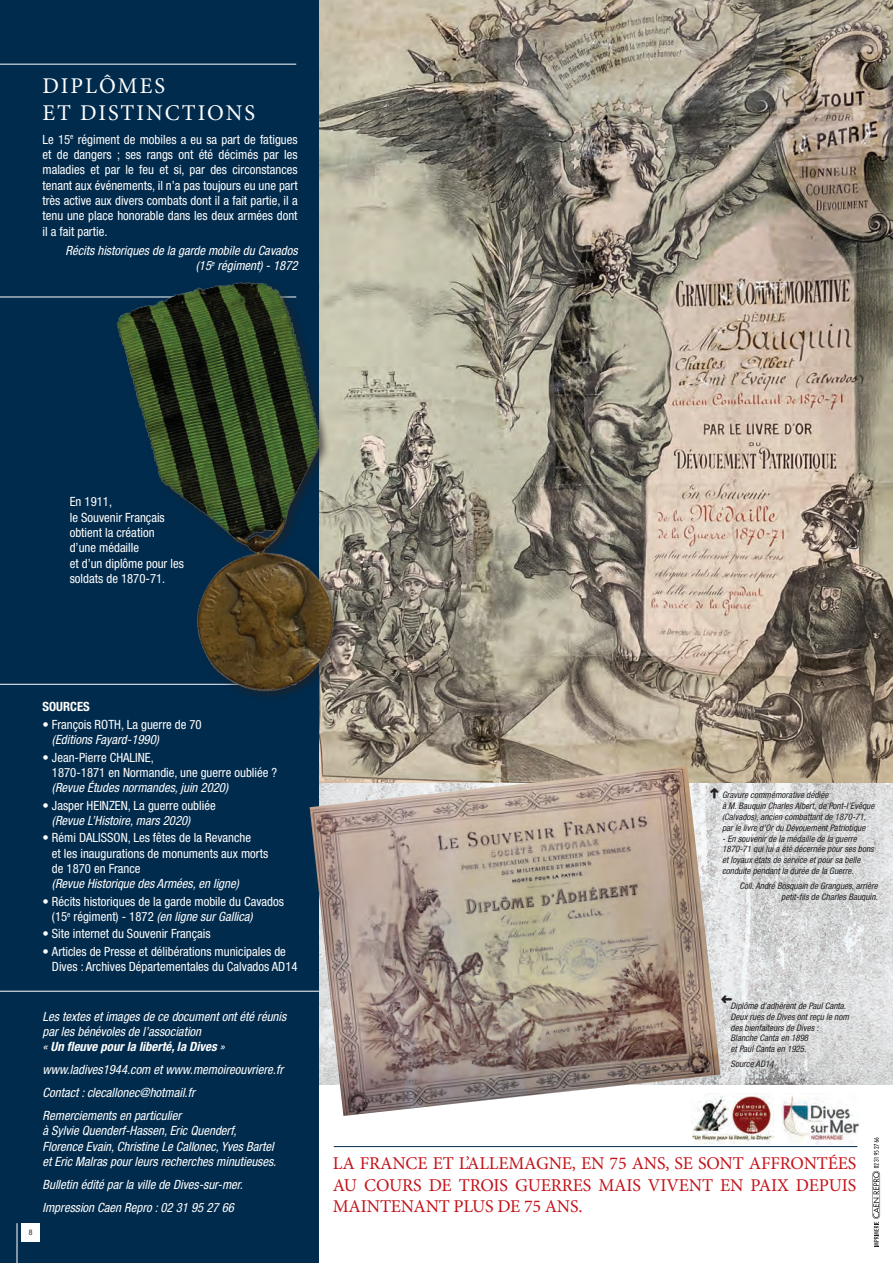
<style>
.page{position:relative;width:893px;height:1263px;background:#fff}
.page>*{position:absolute;margin:0;border:0;box-sizing:border-box;transform-origin:0 0}
.t1{font:22.5px "Minion Pro";letter-spacing:.085em;color:#fff}
.t2{font:18px/21.6px "Minion Pro";letter-spacing:-.01em;color:#c4121a;text-align:justify}
.t3{font:condensed 12.75px/15.3px "Helvetica Neue";color:#fff}
.t4{font:italic condensed 12.75px/15.3px "Helvetica Neue";color:#fff}
.t5{font:700 condensed 12.75px "Helvetica Neue";color:#fff}
.t6{font:italic condensed 9px/10.8px "Helvetica Neue";color:#231f20}
.t7{font:condensed 7.65px "Helvetica Neue";color:#231f20}
.s1{font-style:italic}
.s2{font-weight:700}
</style>
<div class="page">
<img style="left:721px;top:783px;width:172px;height:301px">
<img style="left:319px;top:0;width:574px;height:783px">
<div style="left:0;top:0;width:319px;height:1263px;background:#002b4c"></div>
<hr style="left:0;top:991px;width:319px;height:1px;background:#fff">
<div style="left:21px;top:1223px;width:19px;height:19px;background:#fff"></div>
<hr style="left:17px;top:1223px;width:1px;height:40px;background:#fff">
<svg style="left:872px;top:1137px;width:8px;height:110px"></svg>
<hr style="left:0;top:684px;width:296px;height:1px;background:#fff">
<img style="left:691px;top:1094px;width:82px;height:49px">
<img style="left:781px;top:1095px;width:79px;height:50px">
<hr style="left:0;top:64px;width:296px;height:1px;background:#fff">
<hr style="left:0;top:297px;width:296px;height:1px;background:#fff">
<img style="left:310px;top:766px;width:411px;height:350px">
<hr style="left:334px;top:1146px;width:523px;height:1px;background:#002b4c">
<img style="left:87px;top:256px;width:302px;height:469px">
<svg style="left:710px;top:788px;width:8px;height:11px"></svg>
<svg style="left:721px;top:996px;width:11px;height:8px"></svg>
<p class="t1" style="left:43px;top:71px;width:124px">DIPLÔMES</p>
<p class="t1" style="left:43px;top:98px;width:214px">ET DISTINCTIONS</p>
<p class="t3" style="left:43px;top:131px;width:257px;text-align:justify">Le 15<sup>e</sup> régiment de mobiles a eu sa part de fatigues et de dangers ; ses rangs ont été décimés par les maladies et par le feu et si, par des circonstances tenant aux événements, il n’a pas toujours eu une part très active aux divers combats dont il a fait partie, il a tenu une place honorable dans les deux armées dont il a fait partie.</p>
<p class="t4" style="left:66px;top:243px;width:234px;text-align:right">Récits historiques de la garde mobile du Cavados (15<sup>e</sup> régiment) - 1872</p>
<p class="t3" style="left:70px;top:494px;width:116px">En 1911,<br>le Souvenir Français obtient la création d’une médaille<br>et d’un diplôme pour les soldats de 1870-71.</p>
<p class="t5" style="left:43px;top:699px;width:49px">SOURCES</p>
<p class="t3" style="left:52px;top:717px;width:151px;text-indent:-9px">• François ROTH, La guerre de 70 <span class="s1">(Editions Fayard-1990)</span></p>
<p class="t3" style="left:52px;top:749px;width:227px;text-indent:-9px">• Jean-Pierre CHALINE,<br>1870-1871 en Normandie, une guerre oubliée ? <span class="s1">(Revue Études normandes, juin 2020)</span></p>
<p class="t3" style="left:52px;top:797px;width:165px;text-indent:-9px">• Jasper HEINZEN, La guerre oubliée <span class="s1">(Revue L’Histoire, mars 2020)</span></p>
<p class="t3" style="left:52px;top:830px;width:218px;text-indent:-9px">• Rémi DALISSON, Les fêtes de la Revanche<br>et les inaugurations de monuments aux morts de 1870 en France<br><span class="s1">(Revue Historique des Armées, en ligne)</span></p>
<p class="t3" style="left:52px;top:893px;width:234px;text-indent:-9px">• Récits historiques de la garde mobile du Cavados (15<sup>e</sup> régiment) - 1872 <span class="s1">(en ligne sur Gallica)</span></p>
<p class="t3" style="left:43px;top:926px;width:170px">• Site internet du Souvenir Français</p>
<p class="t3" style="left:52px;top:944px;width:247px;text-indent:-9px">• Articles de Presse et délibérations municipales de<br>Dives : Archives Départementales du Calvados AD14</p>
<p class="t7" style="left:29px;top:1228px;width:5px">8</p>
<p class="t4" style="left:43px;top:1008px;width:245px">Les textes et images de ce document ont été réunis par les bénévoles de l’association<br>« <span class="s2">Un fleuve pour la liberté, la Dives</span> »</p>
<p class="t4" style="left:43px;top:1062px;width:242px">www.ladives1944.com et www.memoireouvriere.fr</p>
<p class="t4" style="left:43px;top:1085px;width:154px">Contact : clecallonec@hotmail.fr</p>
<p class="t4" style="left:43px;top:1108px;width:235px">Remerciements en particulier<br>à Sylvie Quenderf-Hassen, Eric Quenderf, Florence Evain, Christine Le Callonec, Yves Bartel et Eric Malras pour leurs recherches minutieuses.</p>
<p class="t4" style="left:43px;top:1177px;width:202px">Bulletin édité par la ville de Dives-sur-mer.</p>
<p class="t4" style="left:43px;top:1200px;width:193px">Impression Caen Repro : 02 31 95 27 66</p>
<p class="t6" style="left:722px;top:790px;width:108px">Gravure commémorative dédiée</p>
<p class="t6" style="left:722px;top:801px;width:154px">à M. Bauquin Charles Albert, de Pont-l’Evêque (Calvados), ancien combattant de 1870-71, par le livre d’Or du Dévouement Patriotique</p>
<p class="t6" style="left:722px;top:833px;width:153px">- En souvenir de la médaille de la guerre 1870-71 qui lui a été décernée pour ses bons et loyaux états de service et pour sa belle conduite pendant la durée de la Guerre.</p>
<p class="t6" style="left:739px;top:880px;width:140px;text-align:right">Coll. André Bosquain de Grangues, arrière petit-fils de Charles Bauquin.</p>
<p class="t6" style="left:730px;top:1000px;width:117px">Diplôme d’adhérent de Paul Canta.</p>
<p class="t6" style="left:730px;top:1011px;width:120px">Deux rues de Dives ont reçu le nom des bienfaiteurs de Dives :<br>Blanche Canta en 1898<br>et Paul Canta en 1925.</p>
<p class="t6" style="left:730px;top:1058px;width:45px">Source AD14</p>
<p class="t2" style="left:333px;top:1152px;width:525px">LA FRANCE ET L’ALLEMAGNE, EN 75 ANS, SE SONT AFFRONTÉES AU COURS DE TROIS GUERRES MAIS VIVENT EN PAIX DEPUIS MAINTENANT PLUS DE 75 ANS.</p>
</div>
